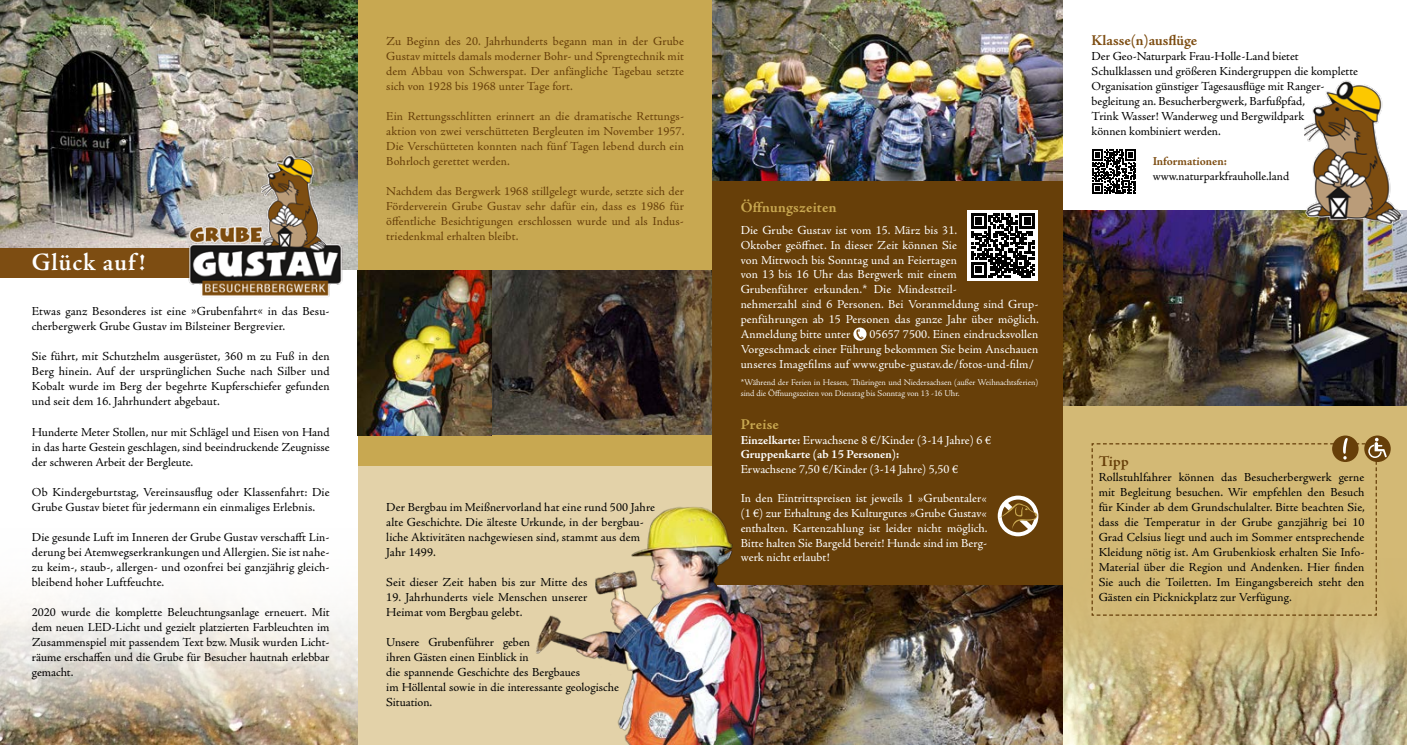
<style>
.page{position:relative;width:1407px;height:745px;background:#fff}
.page>*{position:absolute;margin:0;border:0;box-sizing:border-box;transform-origin:0 0}
.t1{font:600 25px "Adobe Jenson Pro";letter-spacing:.035em;color:#fff}
.t2{font:700 15px "Adobe Jenson Pro";letter-spacing:.015em;color:#c8a851}
.t3{font:700 15px "Adobe Jenson Pro";letter-spacing:-.005em;color:#7d4d12}
.t4{font:700 15px "Adobe Jenson Pro";color:#673f09}
.t5{font:12.25px/15px "Adobe Jenson Pro";color:#000}
.t6{font:12.25px/14.9px "Adobe Jenson Pro";letter-spacing:.005em;color:#fff;text-align:justify}
.t7{font:12.25px/15px "Adobe Jenson Pro";letter-spacing:.01em;color:#673f09;text-align:justify}
.t8{font:700 12.25px/14.8px "Adobe Jenson Pro";letter-spacing:-.005em;color:#fff}
.t9{font:700 12.25px "Adobe Jenson Pro";letter-spacing:-.005em;color:#7d4d12}
.t10{font:300 8.75px/10.5px "Adobe Jenson Pro";color:#fff}
.s1{font-weight:400}
</style>
<div class="page">
<img style="left:0;top:725px;width:358px;height:19px">
<svg style="left:0;top:600px;width:358px;height:125px"></svg>
<img style="left:0;top:0;width:358px;height:269px">
<div style="left:0;top:248px;width:245px;height:29px;background:#7d4d12"></div>
<div style="left:358px;top:0;width:354px;height:330px;background:#c8a851"></div>
<div style="left:358px;top:375px;width:354px;height:369px;background:#e3d2a9"></div>
<img style="left:491px;top:270px;width:221px;height:165px">
<div style="left:358px;top:435px;width:354px;height:30px;background:#c8a851"></div>
<div style="left:712px;top:180px;width:351px;height:564px;background:#673f09"></div>
<img style="left:358px;top:270px;width:133px;height:165px">
<img style="left:712px;top:0;width:351px;height:180px">
<img style="left:776px;top:585px;width:287px;height:159px">
<img style="left:536px;top:507px;width:240px;height:237px">
<svg style="left:853px;top:327px;width:13px;height:13px"></svg>
<svg style="left:856px;top:329px;width:7px;height:10px"></svg>
<div style="left:1063px;top:360px;width:344px;height:330px;background:#d3b975"></div>
<img style="left:1063px;top:697px;width:344px;height:47px">
<img style="left:1063px;top:667px;width:344px;height:30px">
<svg style="left:1063px;top:611px;width:344px;height:56px"></svg>
<img style="left:1063px;top:210px;width:344px;height:195px">
<svg style="left:1364px;top:435px;width:26px;height:26px"></svg>
<svg style="left:1332px;top:435px;width:26px;height:26px"></svg>
<svg style="left:1091px;top:437px;width:296px;height:178px"></svg>
<img style="left:187px;top:153px;width:156px;height:144px">
<img style="left:1304px;top:80px;width:98px;height:145px">
<svg style="left:998px;top:495px;width:40px;height:41px"></svg>
<div style="left:967px;top:210px;width:71px;height:71px;background:#fff"></div>
<svg style="left:971px;top:213px;width:64px;height:64px"></svg>
<svg style="left:1092px;top:150px;width:44px;height:43px"></svg>
<h1 class="t1" style="left:32px;top:248px;width:115px">Glück auf!</h1>
<p class="t5" style="left:32px;top:304px;width:299px">Etwas ganz Besonderes ist eine »Grubenfahrt« in das Besu&shy;cherbergwerk Grube Gustav im Bilsteiner Bergrevier.</p>
<p class="t5" style="left:32px;top:349px;width:299px;text-align:justify">Sie führt, mit Schutzhelm ausgerüstet, 360 m zu Fuß in den Berg hinein. Auf der ursprünglichen Suche nach Silber und Kobalt wurde im Berg der begehrte Kupferschiefer gefunden und seit dem 16. Jahrhundert abgebaut.</p>
<p class="t5" style="left:32px;top:424px;width:299px;text-align:justify">Hunderte Meter Stollen, nur mit Schlägel und Eisen von Hand in das harte Gestein geschlagen, sind beeindruckende Zeugnisse der schweren Arbeit der Bergleute.</p>
<p class="t5" style="left:32px;top:484px;width:299px">Ob Kindergeburtstag, Vereinsausflug oder Klassenfahrt: Die<br>Grube Gustav bietet für jedermann ein einmaliges Erlebnis.</p>
<p class="t5" style="left:32px;top:529px;width:299px;text-align:justify">Die gesunde Luft im Inneren der Grube Gustav verschafft Lin&shy;derung bei Atemwegserkrankungen und Allergien. Sie ist nahe&shy;zu keim-, staub-, allergen- und ozonfrei bei ganzjährig gleich&shy;bleibend hoher Luftfeuchte.</p>
<p class="t5" style="left:32px;top:604px;width:299px;text-align:justify">2020 wurde die komplette Beleuchtungsanlage erneuert. Mit dem neuen LED-Licht und gezielt platzierten Farbleuchten im Zusammenspiel mit passendem Text bzw. Musik wurden Licht&shy;räume erschaffen und die Grube für Besucher hautnah erlebbar gemacht.</p>
<p class="t7" style="left:386px;top:34px;width:299px">Zu Beginn des 20. Jahrhunderts begann man in der Grube Gustav mittels damals moderner Bohr- und Sprengtechnik mit dem Abbau von Schwerspat. Der anfängliche Tagebau setzte sich von 1928 bis 1968 unter Tage fort.</p>
<p class="t7" style="left:386px;top:109px;width:300px">Ein Rettungsschlitten erinnert an die dramatische Rettungs&shy;aktion von zwei verschütteten Bergleuten im November 1957.<br>Die Verschütteten konnten nach fünf Tagen lebend durch ein Bohrloch gerettet werden.</p>
<p class="t7" style="left:386px;top:184px;width:299px">Nachdem das Bergwerk 1968 stillgelegt wurde, setzte sich der Förderverein Grube Gustav sehr dafür ein, dass es 1986 für öffentliche Besichtigungen erschlossen wurde und als Indus&shy;triedenkmal erhalten bleibt.</p>
<p class="t5" style="left:386px;top:499px;width:270px">Der Bergbau im Meißnervorland hat eine rund 500 Jahre alte Geschichte. Die älteste Urkunde, in der bergbau&shy;liche Aktivitäten nachgewiesen sind, stammt aus dem Jahr 1499.</p>
<p class="t5" style="left:386px;top:574px;width:203px">Seit dieser Zeit haben bis zur Mitte des</p>
<p class="t5" style="left:386px;top:589px;width:203px">19. Jahrhunderts viele Menschen unserer<br>Heimat vom Bergbau gelebt.</p>
<p class="t5" style="left:386px;top:634px;width:234px">Unsere Grubenführer geben<br>ihren Gästen einen Einblick in<br>die spannende Geschichte des Bergbaues<br>im Höllental sowie in die interessante geologische<br>Situation.</p>
<p class="t2" style="left:741px;top:199px;width:97px">Öffnungszeiten</p>
<p class="t6" style="left:741px;top:223px;width:300px;text-align:left">Die Grube Gustav ist vom 15. März bis 31.<br>Oktober geöffnet. In dieser Zeit können Sie<br>von Mittwoch bis Sonntag und an Feiertagen<br>von 13 bis 16 Uhr das Bergwerk mit einem<br>Grubenführer erkunden.* Die Mindestteil-<br>nehmerzahl sind 6 Personen. Bei Voranmeldung sind Grup&shy;penführungen ab 15 Personen das ganze Jahr über möglich.<br>Anmeldung bitte unter</p>
<p class="t6" style="left:741px;top:327px;width:299px;text-indent:129px">05657 7500. Einen eindrucksvollen Vorgeschmack einer Führung bekommen Sie beim Anschauen unseres Imagefilms auf www.grube-gustav.de/fotos-und-film/</p>
<p class="t10" style="left:741px;top:377px;width:299px">*Während der Ferien in Hessen, Thüringen und Niedersachsen (außer Weihnachtsferien) sind die Öffnungszeiten von Dienstag bis Sonntag von 13 -16 Uhr.</p>
<p class="t2" style="left:741px;top:415px;width:40px">Preise</p>
<p class="t8" style="left:741px;top:432px;width:252px">Einzelkarte: <span class="s1">Erwachsene 8 €/Kinder (3-14 Jahre) 6 €<br></span>Gruppenkarte (ab 15 Personen):</p>
<p class="t6" style="left:741px;top:461px;width:219px">Erwachsene 7,50 €/Kinder (3-14 Jahre) 5,50 €</p>
<p class="t6" style="left:741px;top:491px;width:248px">In den Eintrittspreisen ist jeweils 1 »Grubentaler« (1 €) zur Erhaltung des Kulturgutes »Grube Gustav« enthalten. Kartenzahlung ist leider nicht möglich.<br>Bitte halten Sie Bargeld bereit! Hunde sind im Berg&shy;werk nicht erlaubt!</p>
<p class="t3" style="left:1091px;top:32px;width:107px">Klasse(n)ausflüge</p>
<p class="t5" style="left:1091px;top:49px;width:268px">Der Geo-Naturpark Frau-Holle-Land bietet Schulklassen und größeren Kindergruppen die komplette Organisation günstiger Tagesausflüge mit Ranger&shy;begleitung an. Besucherbergwerk, Barfußpfad,<br>Trink Wasser! Wanderweg und Bergwildpark<br>können kombiniert werden.</p>
<p class="t9" style="left:1153px;top:154px;width:76px">Informationen:</p>
<p class="t5" style="left:1153px;top:169px;width:138px">www.naturparkfrauholle.land</p>
<p class="t4" style="left:1098px;top:452px;width:32px">Tipp</p>
<p class="t5" style="left:1098px;top:469px;width:268px;text-align:justify">Rollstuhlfahrer können das Besucherbergwerk gerne mit Begleitung besuchen. Wir empfehlen den Besuch für Kinder ab dem Grundschulalter. Bitte beachten Sie, dass die Temperatur in der Grube ganzjährig bei 10<br>Grad Celsius liegt und auch im Sommer entsprechende Kleidung nötig ist. Am Grubenkiosk erhalten Sie Info-Material über die Region und Andenken. Hier finden Sie auch die Toiletten. Im Eingangsbereich steht den Gästen ein Picknickplatz zur Verfügung.</p>
</div>
